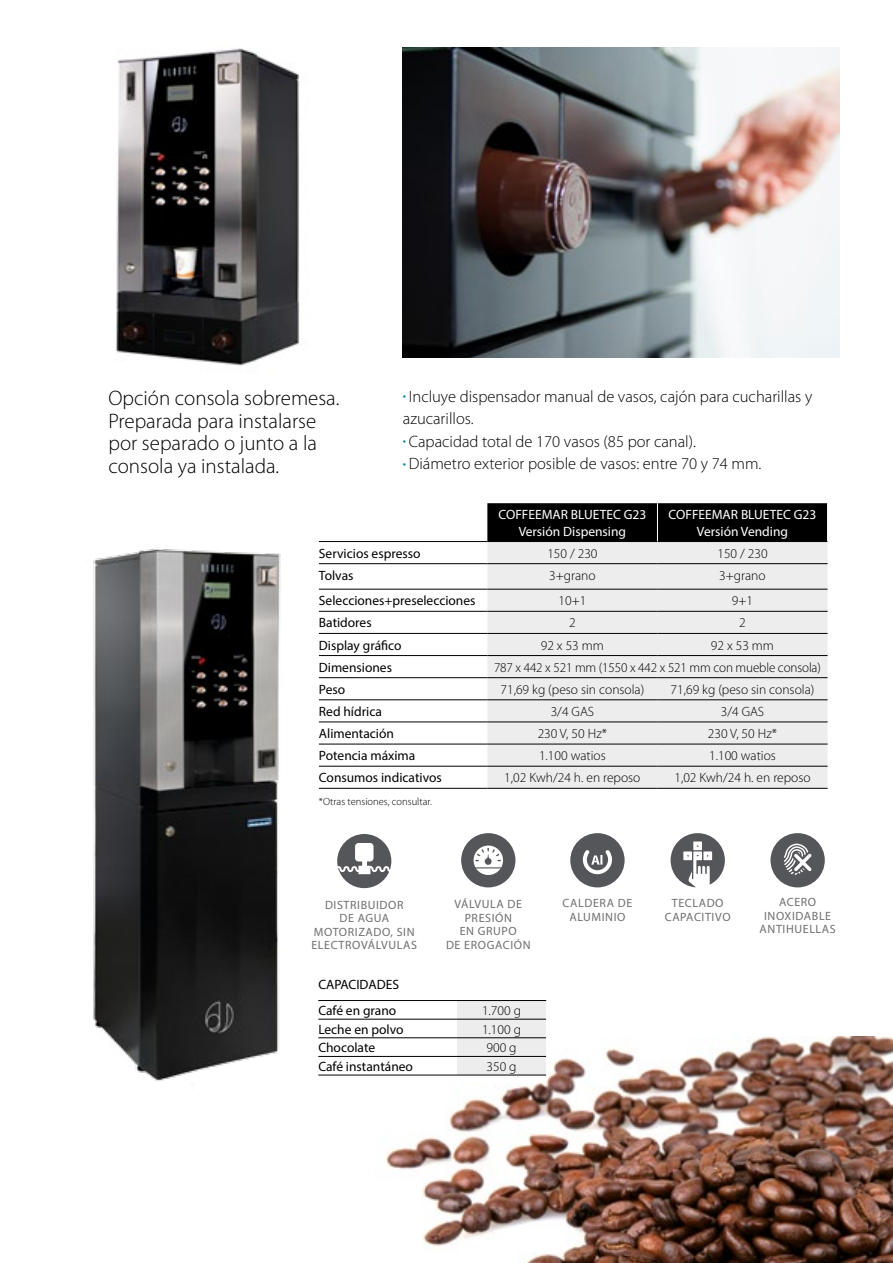
<style>
.page{position:relative;width:893px;height:1263px;background:#fff}
.page>*{position:absolute;margin:0;border:0;box-sizing:border-box;transform-origin:0 0}
.t1{font:300 21px/22.5px "Myriad Pro";color:#000}
.t2{font:300 16.5px/22.5px "Myriad Pro";color:#000}
.t3{font:300 13.5px "Myriad Pro";color:#000}
.t4{font:13.5px/25.5px "Myriad Pro";color:#000}
.t5{font:13.5px/16.2px "Myriad Pro";color:#fff;text-align:center}
.t6{font:12px/13.5px "Myriad Pro";letter-spacing:.05em;color:#706f6f;text-align:center}
.t7{font:300 10.5px "Myriad Pro";color:#000}
.s1{font-size:13.5px;color:#008aab}
</style>
<div class="page">
<img style="left:374px;top:1036px;width:519px;height:227px">
<img style="left:116px;top:48px;width:184px;height:318px">
<svg style="left:337px;top:834px;width:54px;height:54px"></svg>
<div style="left:487px;top:503px;width:340px;height:38px;background:#000"></div>
<div style="left:487px;top:542px;width:340px;height:246px;background:#ededed"></div>
<hr style="left:319px;top:541px;width:168px;height:1px;background:#000">
<hr style="left:487px;top:541px;width:170px;height:1px;background:#000">
<hr style="left:657px;top:541px;width:171px;height:1px;background:#000">
<hr style="left:319px;top:563px;width:168px;height:1px;background:#000">
<hr style="left:487px;top:563px;width:170px;height:1px;background:#000">
<hr style="left:657px;top:563px;width:170px;height:1px;background:#000">
<hr style="left:319px;top:589px;width:168px;height:1px;background:#000">
<hr style="left:487px;top:589px;width:170px;height:1px;background:#000">
<hr style="left:657px;top:589px;width:170px;height:1px;background:#000">
<hr style="left:319px;top:611px;width:168px;height:1px;background:#000">
<hr style="left:487px;top:611px;width:170px;height:1px;background:#000">
<hr style="left:657px;top:611px;width:170px;height:1px;background:#000">
<hr style="left:319px;top:633px;width:168px;height:1px;background:#000">
<hr style="left:487px;top:633px;width:170px;height:1px;background:#000">
<hr style="left:657px;top:633px;width:170px;height:1px;background:#000">
<hr style="left:319px;top:655px;width:168px;height:1px;background:#000">
<hr style="left:487px;top:655px;width:170px;height:1px;background:#000">
<hr style="left:657px;top:655px;width:170px;height:1px;background:#000">
<hr style="left:319px;top:677px;width:168px;height:1px;background:#000">
<hr style="left:487px;top:677px;width:170px;height:1px;background:#000">
<hr style="left:657px;top:677px;width:170px;height:1px;background:#000">
<hr style="left:319px;top:699px;width:168px;height:1px;background:#000">
<hr style="left:487px;top:699px;width:170px;height:1px;background:#000">
<hr style="left:657px;top:699px;width:170px;height:1px;background:#000">
<hr style="left:319px;top:722px;width:168px;height:1px;background:#000">
<hr style="left:487px;top:722px;width:170px;height:1px;background:#000">
<hr style="left:657px;top:722px;width:170px;height:1px;background:#000">
<hr style="left:319px;top:744px;width:168px;height:1px;background:#000">
<hr style="left:487px;top:744px;width:170px;height:1px;background:#000">
<hr style="left:657px;top:744px;width:170px;height:1px;background:#000">
<hr style="left:319px;top:766px;width:168px;height:1px;background:#000">
<hr style="left:487px;top:766px;width:170px;height:1px;background:#000">
<hr style="left:657px;top:766px;width:170px;height:1px;background:#000">
<hr style="left:319px;top:788px;width:168px;height:1px;background:#000">
<hr style="left:487px;top:788px;width:170px;height:1px;background:#000">
<hr style="left:657px;top:788px;width:170px;height:1px;background:#000">
<hr style="left:657px;top:503px;width:1px;height:38px;background:#fff">
<svg style="left:461px;top:833px;width:54px;height:54px"></svg>
<svg style="left:570px;top:833px;width:55px;height:54px"></svg>
<svg style="left:671px;top:833px;width:54px;height:54px"></svg>
<svg style="left:770px;top:833px;width:55px;height:54px"></svg>
<hr style="left:318px;top:1019px;width:139px;height:1px;background:#000">
<hr style="left:318px;top:1037px;width:139px;height:1px;background:#000">
<hr style="left:318px;top:1056px;width:139px;height:1px;background:#000">
<hr style="left:318px;top:1075px;width:139px;height:1px;background:#000">
<hr style="left:457px;top:1075px;width:89px;height:1px;background:#000">
<svg style="left:457px;top:1000px;width:90px;height:75px"></svg>
<hr style="left:318px;top:1000px;width:139px;height:1px;background:#000">
<hr style="left:457px;top:1000px;width:89px;height:1px;background:#000">
<img style="left:93px;top:549px;width:188px;height:532px">
<img style="left:403px;top:48px;width:436px;height:309px">
<h1 class="t1" style="left:108px;top:387px;width:232px">Opción consola sobremesa.<br>Preparada para instalarse por separado o junto a la consola ya instalada.</h1>
<p class="t2" style="left:403px;top:385px;width:411px"><span class="s1">•</span> Incluye dispensador manual de vasos, cajón para cucharillas y azucarillos.</p>
<p class="t2" style="left:403px;top:430px;width:295px"><span class="s1">•</span> Capacidad total de 170 vasos (85 por canal).</p>
<p class="t2" style="left:403px;top:453px;width:360px"><span class="s1">•</span> Diámetro exterior posible de vasos: entre 70 y 74 mm.</p>
<p class="t5" style="left:498px;top:506px;width:149px">COFFEEMAR BLUETEC G23<br>Versión Dispensing</p>
<p class="t5" style="left:669px;top:506px;width:149px">COFFEEMAR BLUETEC G23<br>Versión Vending</p>
<p class="t4" style="left:319px;top:540px;width:103px">Servicios espresso</p>
<p class="t3" style="left:547px;top:546px;width:52px">150 / 230</p>
<p class="t3" style="left:717px;top:546px;width:52px">150 / 230</p>
<p class="t4" style="left:319px;top:562px;width:36px">Tolvas</p>
<p class="t3" style="left:549px;top:568px;width:48px">3+grano</p>
<p class="t3" style="left:719px;top:568px;width:48px">3+grano</p>
<p class="t4" style="left:319px;top:588px;width:158px">Selecciones+preselecciones</p>
<p class="t3" style="left:558px;top:593px;width:29px">10+1</p>
<p class="t3" style="left:732px;top:593px;width:23px">9+1</p>
<p class="t4" style="left:319px;top:610px;width:54px">Batidores</p>
<p class="t3" style="left:569px;top:615px;width:8px">2</p>
<p class="t3" style="left:739px;top:615px;width:8px">2</p>
<p class="t4" style="left:319px;top:632px;width:84px">Display gráfico</p>
<p class="t3" style="left:541px;top:638px;width:65px">92 x 53 mm</p>
<p class="t3" style="left:711px;top:638px;width:65px">92 x 53 mm</p>
<p class="t4" style="left:319px;top:654px;width:75px">Dimensiones</p>
<p class="t3" style="left:494px;top:660px;width:328px">787 x 442 x 521 mm (1550 x 442 x 521 mm con mueble consola)</p>
<p class="t4" style="left:319px;top:676px;width:28px">Peso</p>
<p class="t3" style="left:500px;top:682px;width:145px">71,69 kg (peso sin consola)</p>
<p class="t3" style="left:671px;top:682px;width:145px">71,69 kg (peso sin consola)</p>
<p class="t4" style="left:319px;top:698px;width:65px">Red hídrica</p>
<p class="t3" style="left:551px;top:704px;width:45px">3/4 GAS</p>
<p class="t3" style="left:721px;top:704px;width:45px">3/4 GAS</p>
<p class="t4" style="left:319px;top:720px;width:77px">Alimentación</p>
<p class="t3" style="left:538px;top:726px;width:71px">230 V, 50 Hz*</p>
<p class="t3" style="left:708px;top:726px;width:71px">230 V, 50 Hz*</p>
<p class="t4" style="left:319px;top:743px;width:98px">Potencia máxima</p>
<p class="t3" style="left:539px;top:748px;width:68px">1.100 watios</p>
<p class="t3" style="left:709px;top:748px;width:68px">1.100 watios</p>
<p class="t4" style="left:319px;top:765px;width:124px">Consumos indicativos</p>
<p class="t3" style="left:504px;top:770px;width:138px">1,02 Kwh/24 h. en reposo</p>
<p class="t3" style="left:674px;top:770px;width:138px">1,02 Kwh/24 h. en reposo</p>
<p class="t7" style="left:319px;top:795px;width:115px">*Otras tensiones, consultar.</p>
<p class="t6" style="left:311px;top:898px;width:107px">DISTRIBUIDOR<br>DE AGUA<br>MOTORIZADO, SIN<br>ELECTROVÁLVULAS</p>
<p class="t6" style="left:760px;top:895px;width:78px">ACERO<br>INOXIDABLE<br>ANTIHUELLAS</p>
<p class="t6" style="left:446px;top:897px;width:86px">VÁLVULA DE<br>PRESIÓN<br>EN GRUPO<br>DE EROGACIÓN</p>
<p class="t6" style="left:563px;top:896px;width:71px">CALDERA DE<br>ALUMINIO</p>
<p class="t6" style="left:665px;top:896px;width:67px">TECLADO<br>CAPACITIVO</p>
<p class="t4" style="left:318px;top:972px;width:82px">CAPACIDADES<br>Café en grano</p>
<p class="t3" style="left:482px;top:1003px;width:41px">1.700 g</p>
<p class="t4" style="left:318px;top:1016px;width:87px">Leche en polvo</p>
<p class="t3" style="left:482px;top:1021px;width:41px">1.100 g</p>
<p class="t4" style="left:318px;top:1035px;width:58px">Chocolate</p>
<p class="t3" style="left:486px;top:1040px;width:32px">900 g</p>
<p class="t4" style="left:318px;top:1053px;width:96px">Café instantáneo</p>
<p class="t3" style="left:486px;top:1059px;width:32px">350 g</p>
</div>
